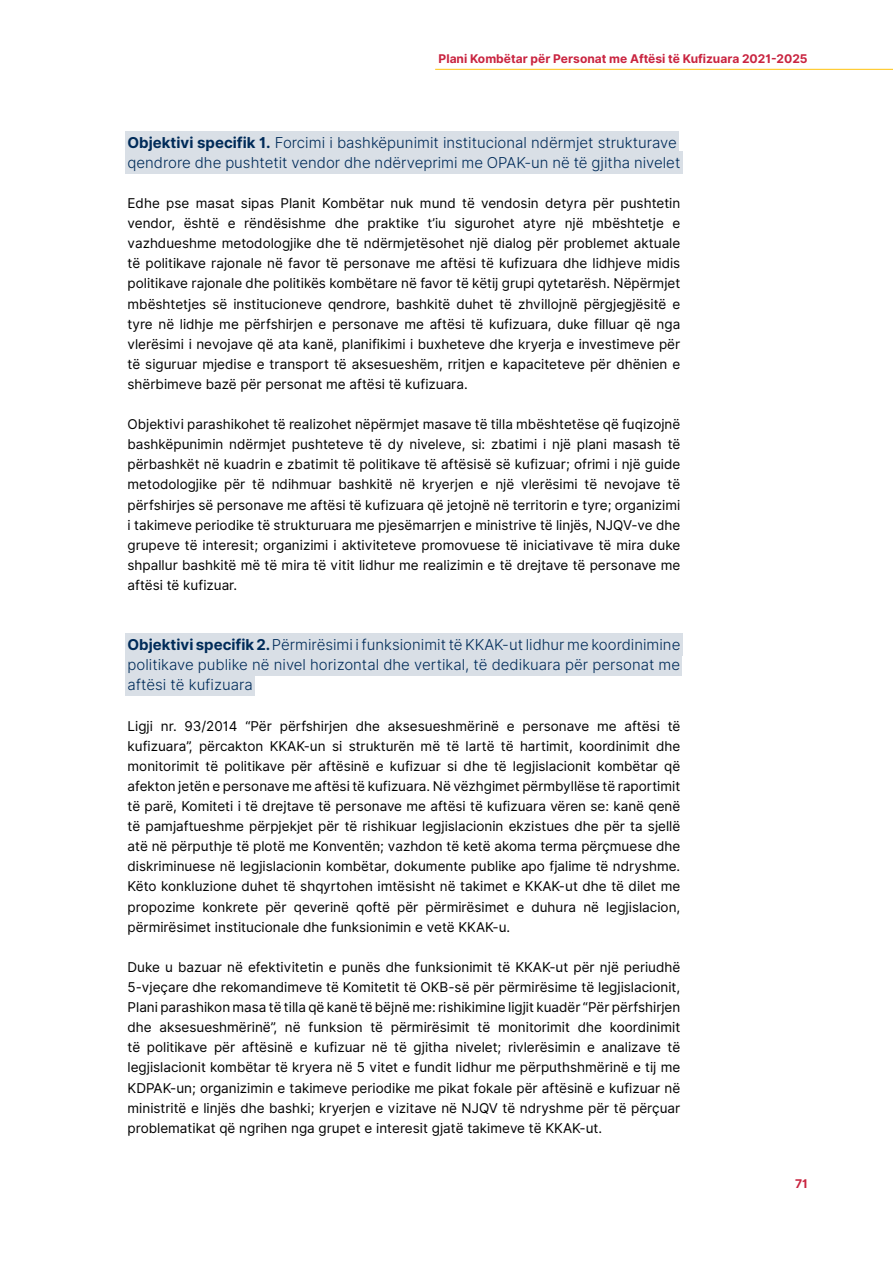
<style>
.page{position:relative;width:893px;height:1263px;background:#fff}
.page>*{position:absolute;margin:0;border:0;box-sizing:border-box;transform-origin:0 0}
.t1{font:300 15px/20.1px "Inter";color:#002b59}
.t2{font:13.5px/20.1px "Inter";color:#000;text-align:justify}
.t3{font:700 12px "Inter";color:#c92440}
.s1{font-weight:700}
</style>
<div class="page">
<hr style="left:435px;top:69px;width:458px;height:1px;background:#ffc20d">
<div style="left:125px;top:131px;width:554px;height:22px;background:#d9dfe6"></div>
<div style="left:125px;top:151px;width:557px;height:23px;background:#d9dfe6"></div>
<div style="left:125px;top:634px;width:557px;height:22px;background:#d9dfe6"></div>
<div style="left:125px;top:654px;width:557px;height:22px;background:#d9dfe6"></div>
<div style="left:125px;top:674px;width:130px;height:22px;background:#d9dfe6"></div>
<p class="t3" style="left:439px;top:50px;width:370px">Plani Kombëtar për Personat me Aftësi të Kufizuara 2021-2025</p>
<p class="t1" style="left:128px;top:132px;width:554px"><span class="s1">Objektivi specifik 1.</span> Forcimi i bashkëpunimit institucional ndërmjet strukturave qendrore dhe pushtetit vendor dhe ndërveprimi me OPAK-un në të gjitha nivelet</p>
<p class="t2" style="left:128px;top:193px;width:554px">Edhe pse masat sipas Planit Kombëtar nuk mund të vendosin detyra për pushtetin vendor, është e rëndësishme dhe praktike t’iu sigurohet atyre një mbështetje e vazhdueshme metodologjike dhe të ndërmjetësohet një dialog për problemet aktuale të politikave rajonale në favor të personave me aftësi të kufizuara dhe lidhjeve midis politikave rajonale dhe politikës kombëtare në favor të këtij grupi qytetarësh. Nëpërmjet mbështetjes së institucioneve qendrore, bashkitë duhet të zhvillojnë përgjegjësitë e tyre në lidhje me përfshirjen e personave me aftësi të kufizuara, duke filluar që nga vlerësimi i nevojave që ata kanë, planifikimi i buxheteve dhe kryerja e investimeve për të siguruar mjedise e transport të aksesueshëm, rritjen e kapaciteteve për dhënien e shërbimeve bazë për personat me aftësi të kufizuara.</p>
<p class="t2" style="left:128px;top:414px;width:554px">Objektivi parashikohet të realizohet nëpërmjet masave të tilla mbështetëse që fuqizojnë bashkëpunimin ndërmjet pushteteve të dy niveleve, si: zbatimi i një plani masash të përbashkët në kuadrin e zbatimit të politikave të aftësisë së kufizuar; ofrimi i një guide metodologjike për të ndihmuar bashkitë në kryerjen e një vlerësimi të nevojave të përfshirjes së personave me aftësi të kufizuara që jetojnë në territorin e tyre; organizimi i takimeve periodike të strukturuara me pjesëmarrjen e ministrive të linjës, NJQV-ve dhe grupeve të interesit; organizimi i aktiviteteve promovuese të iniciativave të mira duke shpallur bashkitë më të mira të vitit lidhur me realizimin e të drejtave të personave me aftësi të kufizuar.</p>
<p class="t1" style="left:128px;top:634px;width:554px;text-align:justify"><span class="s1">Objektivi specifik 2.</span> Përmirësimi i funksionimit të KKAK-ut lidhur me koordinimine politikave publike në nivel horizontal dhe vertikal, të dedikuara për personat me aftësi të kufizuara</p>
<p class="t2" style="left:128px;top:716px;width:554px">Ligji nr. 93/2014 “Për përfshirjen dhe aksesueshmërinë e personave me aftësi të kufizuara”, përcakton KKAK-un si strukturën më të lartë të hartimit, koordinimit dhe monitorimit të politikave për aftësinë e kufizuar si dhe të legjislacionit kombëtar që afekton jetën e personave me aftësi të kufizuara. Në vëzhgimet përmbyllëse të raportimit të parë, Komiteti i të drejtave të personave me aftësi të kufizuara vëren se: kanë qenë të pamjaftueshme përpjekjet për të rishikuar legjislacionin ekzistues dhe për ta sjellë atë në përputhje të plotë me Konventën; vazhdon të ketë akoma terma përçmuese dhe diskriminuese në legjislacionin kombëtar, dokumente publike apo fjalime të ndryshme.<br>Këto konkluzione duhet të shqyrtohen imtësisht në takimet e KKAK-ut dhe të dilet me propozime konkrete për qeverinë qoftë për përmirësimet e duhura në legjislacion, përmirësimet institucionale dhe funksionimin e vetë KKAK-u.</p>
<p class="t2" style="left:128px;top:957px;width:554px">Duke u bazuar në efektivitetin e punës dhe funksionimit të KKAK-ut për një periudhë 5-vjeçare dhe rekomandimeve të Komitetit të OKB-së për përmirësime të legjislacionit, Plani parashikon masa të tilla që kanë të bëjnë me: rishikimine ligjit kuadër “Për përfshirjen dhe aksesueshmërinë”, në funksion të përmirësimit të monitorimit dhe koordinimit të politikave për aftësinë e kufizuar në të gjitha nivelet; rivlerësimin e analizave të legjislacionit kombëtar të kryera në 5 vitet e fundit lidhur me përputhshmërinë e tij me KDPAK-un; organizimin e takimeve periodike me pikat fokale për aftësinë e kufizuar në ministritë e linjës dhe bashki; kryerjen e vizitave në NJQV të ndryshme për të përçuar problematikat që ngrihen nga grupet e interesit gjatë takimeve të KKAK-ut.</p>
<p class="t3" style="left:795px;top:1174px;width:14px">71</p>
</div>
